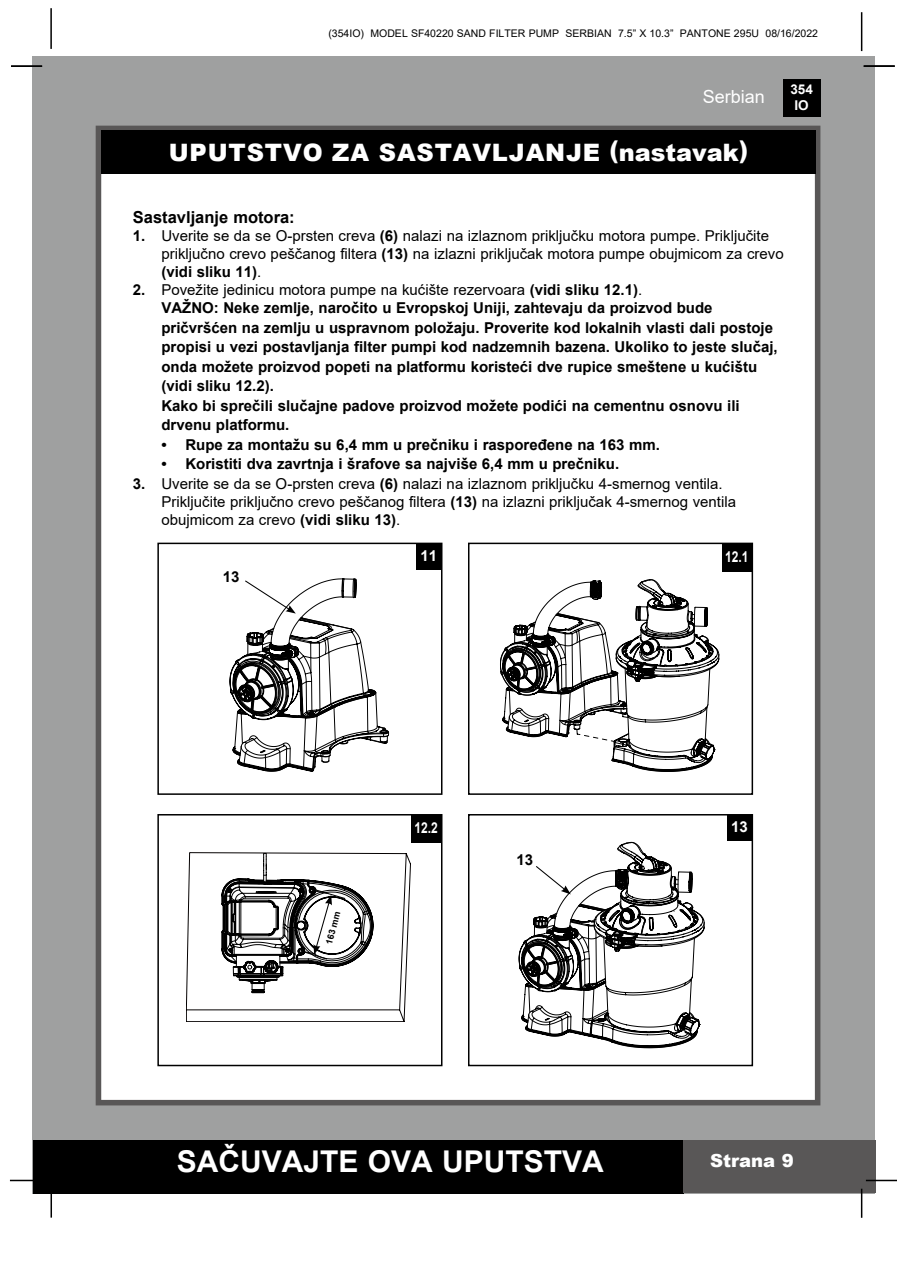
<style>
.page{position:relative;width:897px;height:1264px;background:#fff}
.page>*{position:absolute;margin:0;border:0;box-sizing:border-box;transform-origin:0 0}
.t1{font:700 30px "Arial";color:#fff}
.t2{font:900 24px "Arial";letter-spacing:.035em;color:#fff}
.t3{font:18px "Arial";color:#fff}
.t4{font:900 18px "Arial";color:#fff}
.t5{font:700 16.5px "Arial";color:#000}
.t6{font:700 15px/19.5px "Arial";color:#000}
.t7{font:15px/18px "Arial";color:#000}
.t8{font:700 15px "Arial";color:#fff;scale:.8 1}
.t9{font:700 15px "Arial";color:#fff}
.t10{font:700 13.5px/16.2px "Arial";color:#fff;text-align:center}
.t11{font:10.5px "Arial";color:#000}
.t12{font:700 9px "Arial";color:#000}
.s1{font-weight:700}
.s2{font-weight:400}
</style>
<div class="page">
<div style="left:33px;top:56px;width:842px;height:1137px;background:#9fa0a0"></div>
<div style="left:782px;top:79px;width:38px;height:38px;background:#000"></div>
<hr style="left:50px;top:8px;width:2px;height:41px;background:#000">
<hr style="left:860px;top:12px;width:2px;height:39px;background:#000">
<div style="left:33px;top:1140px;width:650px;height:53px;background:#000"></div>
<div style="left:682px;top:1140px;width:193px;height:53px;background:#595757"></div>
<hr style="left:865px;top:1179px;width:31px;height:2px;background:#000">
<hr style="left:860px;top:1188px;width:2px;height:29px;background:#000">
<hr style="left:50px;top:1187px;width:2px;height:30px;background:#000">
<hr style="left:10px;top:1179px;width:31px;height:2px;background:#000">
<div style="left:96px;top:126px;width:724px;height:979px;background:#fff;border:6px solid #595757"></div>
<div style="left:101px;top:130px;width:714px;height:44px;background:#000"></div>
<hr style="left:863px;top:65px;width:31px;height:2px;background:#000">
<hr style="left:11px;top:65px;width:31px;height:2px;background:#000">
<svg style="left:500px;top:579px;width:219px;height:192px"></svg>
<div style="left:468px;top:542px;width:285px;height:253px;border:2px solid #000"></div>
<div style="left:721px;top:544px;width:30px;height:27px;background:#000"></div>
<div style="left:468px;top:814px;width:285px;height:252px;border:2px solid #000"></div>
<div style="left:727px;top:815px;width:24px;height:25px;background:#000"></div>
<svg style="left:519px;top:842px;width:185px;height:206px"></svg>
<div style="left:157px;top:542px;width:285px;height:253px;border:2px solid #000"></div>
<div style="left:416px;top:544px;width:25px;height:25px;background:#000"></div>
<svg style="left:229px;top:578px;width:160px;height:193px"></svg>
<div style="left:157px;top:814px;width:285px;height:252px;border:2px solid #000"></div>
<div style="left:411px;top:815px;width:30px;height:28px;background:#000"></div>
<svg style="left:186px;top:852px;width:224px;height:170px"></svg>
<p class="t11" style="left:328px;top:26px;width:491px">(354IO) MODEL SF40220 SAND FILTER PUMP SERBIAN 7.5” X 10.3” PANTONE 295U 08/16/2022</p>
<p class="t3" style="left:702px;top:84px;width:64px">Serbian</p>
<h2 class="t2" style="left:169px;top:135px;width:581px">UPUTSTVO ZA SASTAVLJANJE (nastavak)</h2>
<p class="t10" style="left:790px;top:81px;width:24px">354<br>IO</p>
<p class="t5" style="left:133px;top:205px;width:163px">Sastavljanje motora:</p>
<p class="t7" style="left:161px;top:227px;width:623px;text-indent:-28px"><span class="s1">1.</span> Uverite se da se O-prsten creva <span class="s1">(6)</span> nalazi na izlaznom priključku motora pumpe. Priključite priključno crevo peščanog filtera <span class="s1">(13)</span> na izlazni priključak motora pumpe obujmicom za crevo <span class="s1">(vidi sliku 11)</span>.</p>
<p class="t6" style="left:161px;top:281px;width:552px;line-height:18px;text-indent:-28px">2. <span class="s2">Povežite jedinicu motora pumpe na kućište rezervoara</span> (vidi sliku 12.1)<span class="s2">.<br></span>VAŽNO: Neke zemlje, naročito u Evropskoj Uniji, zahtevaju da proizvod bude</p>
<p class="t6" style="left:161px;top:318px;width:617px">pričvršćen na zemlju u uspravnom položaju. Proverite kod lokalnih vlasti dali postoje propisi u vezi postavljanja filter pumpi kod nadzemnih bazena. Ukoliko to jeste slučaj, onda možete proizvod popeti na platformu koristeći dve rupice smeštene u kućištu (vidi sliku 12.2).<br>Kako bi sprečili slučajne padove proizvod možete podići na cementnu osnovu ili drvenu platformu.</p>
<p class="t6" style="left:161px;top:435px;width:500px">• Rupe za montažu su 6,4 mm u prečniku i raspoređene na 163 mm.</p>
<p class="t6" style="left:161px;top:454px;width:459px">• Koristiti dva zavrtnja i šrafove sa najviše 6,4 mm u prečniku.</p>
<p class="t7" style="left:161px;top:474px;width:576px;text-indent:-28px"><span class="s1">3.</span> Uverite se da se O-prsten creva <span class="s1">(6)</span> nalazi na izlaznom priključku 4-smernog ventila.<br>Priključite priključno crevo peščanog filtera <span class="s1">(13)</span> na izlazni priključak 4-smernog ventila obujmicom za crevo <span class="s1">(vidi sliku 13)</span>.</p>
<p class="t8" style="left:725px;top:546px;width:31px">12.1</p>
<p class="t9" style="left:420px;top:545px;width:18px">11</p>
<p class="t6" style="left:223px;top:567px;width:18px">13</p>
<p class="t12" style="left:322px;top:942px;width:35px;rotate:-75deg">163 mm</p>
<p class="t8" style="left:414px;top:817px;width:31px">12.2</p>
<p class="t6" style="left:516px;top:850px;width:18px">13</p>
<h1 class="t1" style="left:177px;top:1140px;width:428px">SAČUVAJTE OVA UPUTSTVA</h1>
<p class="t9" style="left:731px;top:816px;width:18px">13</p>
<p class="t4" style="left:710px;top:1147px;width:85px">Strana 9</p>
</div>
